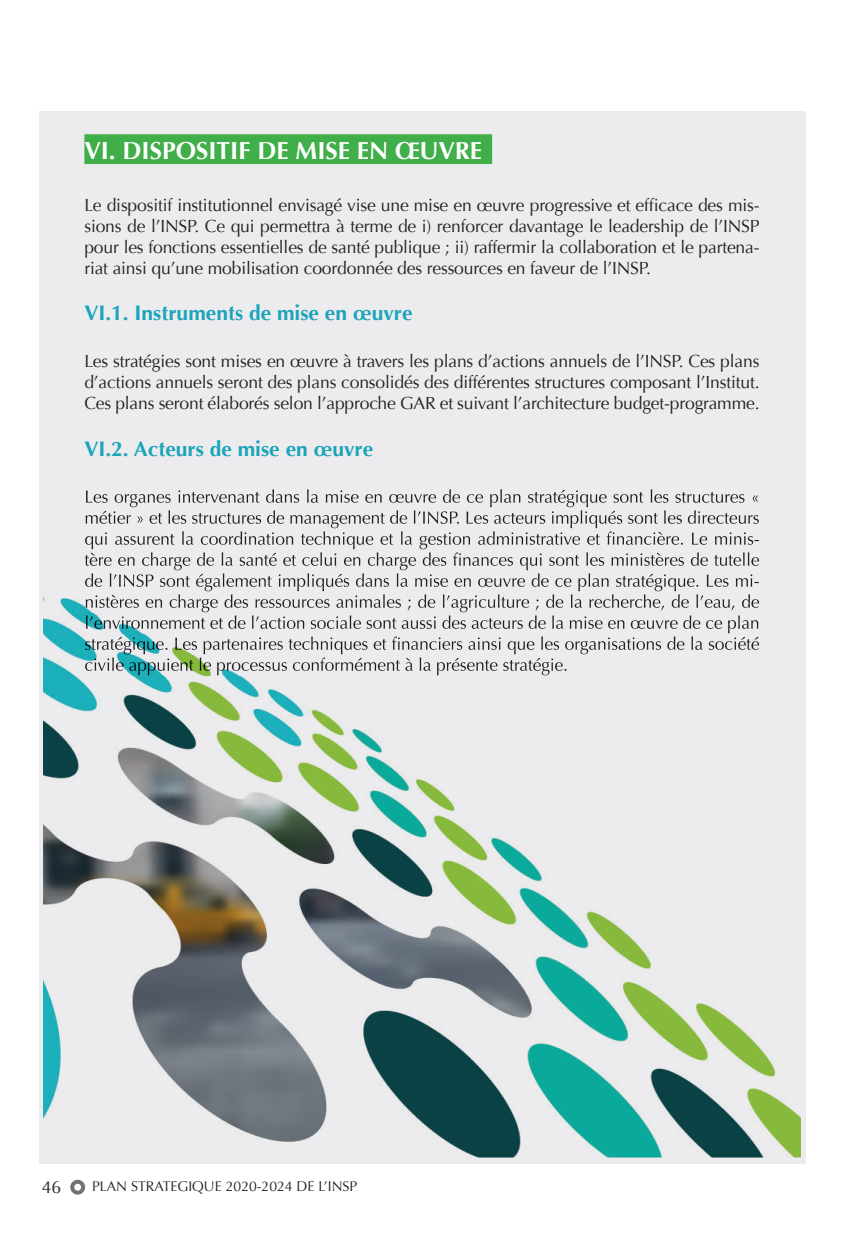
<style>
.page{position:relative;width:844px;height:1241px;background:#fff}
.page>*{position:absolute;margin:0;border:0;box-sizing:border-box;transform-origin:0 0}
.t1{font:700 24.5px "Optima";color:#fff}
.t2{font:700 21px "Optima";color:#1ba4ba}
.t3{font:17.5px/21px "Optima";letter-spacing:-.01em;color:#231f20;text-align:justify}
.t4{font:14px "Optima";color:#231f20}
</style>
<div class="page">
<div style="left:40px;top:111px;width:765px;height:1051px;background:#ececee"></div>
<svg style="left:70px;top:1179px;width:15px;height:15px"></svg>
<div style="left:74px;top:1183px;width:7px;height:7px;background:#fff;border-radius:50%"></div>
<div style="left:84px;top:134px;width:408px;height:30px;background:#40ae49"></div>
<img style="left:43px;top:507px;width:757px;height:650px">
<img style="left:86px;top:489px;width:672px;height:18px">
<img style="left:86px;top:510px;width:673px;height:18px">
<img style="left:85px;top:531px;width:673px;height:18px">
<img style="left:85px;top:552px;width:674px;height:18px">
<img style="left:85px;top:573px;width:673px;height:18px">
<img style="left:86px;top:594px;width:673px;height:18px">
<img style="left:86px;top:615px;width:673px;height:18px">
<img style="left:85px;top:636px;width:674px;height:18px">
<img style="left:85px;top:657px;width:482px;height:18px">
<h1 class="t1" style="left:84px;top:136px;width:399px">VI. DISPOSITIF DE MISE EN ŒUVRE</h1>
<p class="t3" style="left:84px;top:195px;width:676px">Le dispositif institutionnel envisagé vise une mise en œuvre progressive et efficace des mis&shy;sions de l’INSP. Ce qui permettra à terme de i) renforcer davantage le leadership de l’INSP pour les fonctions essentielles de santé publique ; ii) raffermir la collaboration et le partena&shy;riat ainsi qu’une mobilisation coordonnée des ressources en faveur de l’INSP.</p>
<p class="t2" style="left:84px;top:301px;width:329px">VI.1. Instruments de mise en œuvre</p>
<p class="t3" style="left:84px;top:351px;width:676px">Les stratégies sont mises en œuvre à travers les plans d’actions annuels de l’INSP. Ces plans d’actions annuels seront des plans consolidés des différentes structures composant l’Institut.<br>Ces plans seront élaborés selon l’approche GAR et suivant l’architecture budget-programme.</p>
<p class="t2" style="left:84px;top:436px;width:290px">VI.2. Acteurs de mise en œuvre</p>
<p class="t3" style="left:42px;top:1176px;width:21px">46</p>
<p class="t4" style="left:92px;top:1177px;width:267px">PLAN STRATEGIQUE 2020-2024 DE L’INSP</p>
</div>
